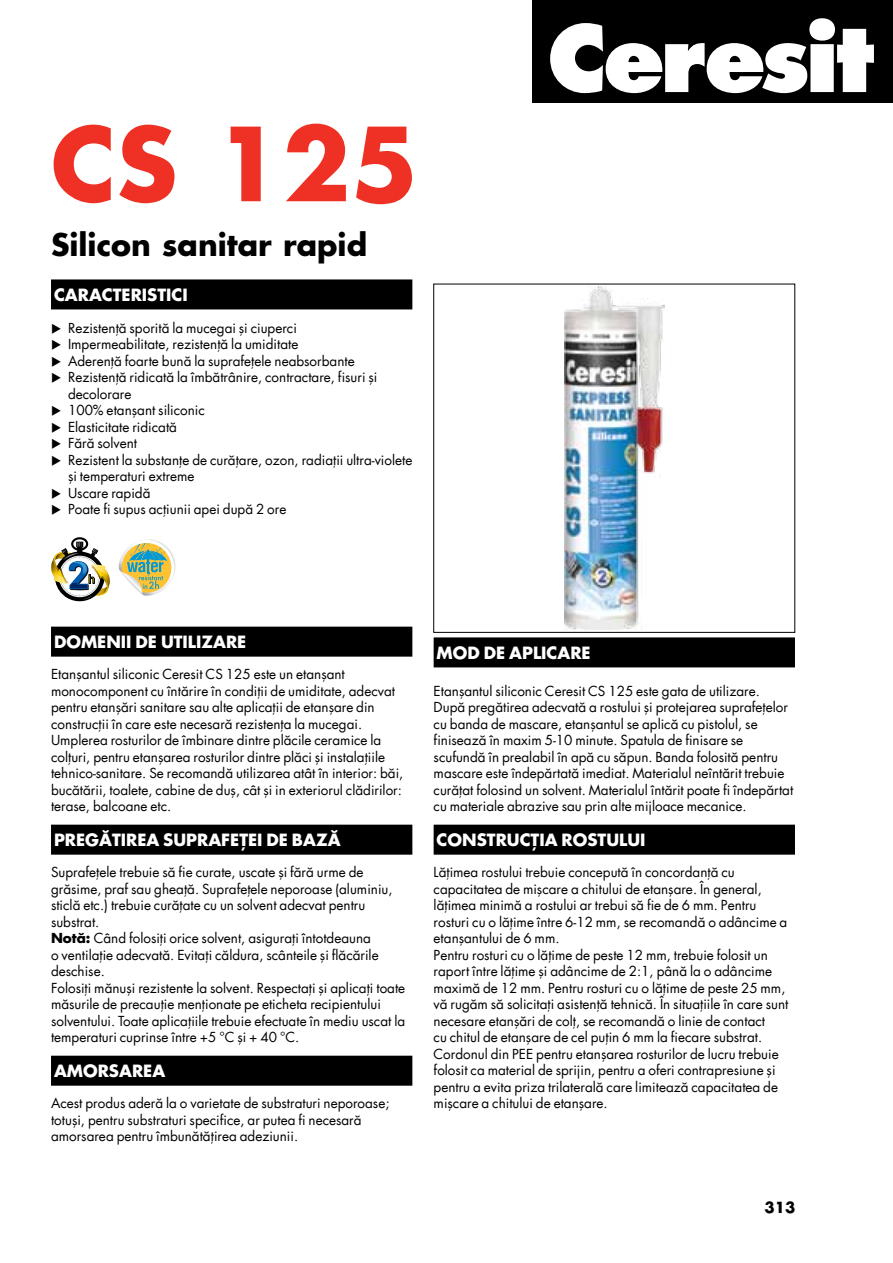
<style>
.page{position:relative;width:893px;height:1263px;background:#fff}
.page>*{position:absolute;margin:0;border:0;box-sizing:border-box;transform-origin:0 0}
.t1{font:700 99px "Futura Portos";color:#ee3124}
.t2{font:700 30px "Futura Portos";color:#000}
.t3{font:700 16.5px "Futura Std";color:#fff}
.t4{font:700 15px "Futura Std";color:#000}
.t5{font:13.5px/16.5px "Futura Std";color:#000}
.s1{font-weight:700}
</style>
<div class="page">
<div style="left:51px;top:279px;width:361px;height:30px;background:#000"></div>
<div style="left:51px;top:627px;width:361px;height:30px;background:#000"></div>
<div style="left:51px;top:825px;width:361px;height:30px;background:#000"></div>
<div style="left:51px;top:1056px;width:361px;height:30px;background:#000"></div>
<svg style="left:51px;top:537px;width:59px;height:65px"></svg>
<svg style="left:145px;top:539px;width:31px;height:35px"></svg>
<svg style="left:119px;top:540px;width:55px;height:56px"></svg>
<div style="left:434px;top:637px;width:361px;height:30px;background:#000"></div>
<div style="left:434px;top:825px;width:361px;height:30px;background:#000"></div>
<img style="left:564px;top:286px;width:100px;height:344px">
<div style="left:533px;top:0;width:360px;height:103px;background:#000"></div>
<svg style="left:550px;top:18px;width:324px;height:75px"></svg>
<h1 class="t1" style="left:51px;top:95px;width:369px">CS 125</h1>
<h2 class="t2" style="left:51px;top:223px;width:318px">Silicon sanitar rapid</h2>
<p class="t3" style="left:54px;top:284px;width:135px">CARACTERISTICI</p>
<p class="t5" style="left:68px;top:319px;width:346px">Rezistență sporită la mucegai și ciuperci<br>Impermeabilitate, rezistență la umiditate<br>Aderență foarte bună la suprafețele neabsorbante Rezistență ridicată la îmbătrânire, contractare, fisuri și decolorare<br>100% etanșant siliconic<br>Elasticitate ridicată<br>Fără solvent<br>Rezistent la substanțe de curățare, ozon, radiaţii ultra-violete şi temperaturi extreme<br>Uscare rapidă<br>Poate fi supus acțiunii apei după 2 ore</p>
<p class="t3" style="left:54px;top:631px;width:194px">DOMENII DE UTILIZARE</p>
<p class="t5" style="left:51px;top:666px;width:354px">Etanșantul siliconic Ceresit CS 125 este un etanșant monocomponent cu întărire în condiţii de umiditate, adecvat pentru etanșări sanitare sau alte aplicaţii de etanşare din construcţii în care este necesară rezistenţa la mucegai.<br>Umplerea rosturilor de îmbinare dintre plăcile ceramice la colțuri, pentru etanșarea rosturilor dintre plăci și instalațiile tehnico-sanitare. Se recomandă utilizarea atât în interior: băi, bucătării, toalete, cabine de duș, cât și in exteriorul clădirilor: terase, balcoane etc.</p>
<p class="t3" style="left:54px;top:829px;width:288px">PREGĂTIREA SUPRAFEȚEI DE BAZĂ</p>
<p class="t5" style="left:51px;top:864px;width:356px">Suprafeţele trebuie să fie curate, uscate şi fără urme de grăsime, praf sau gheaţă. Suprafeţele neporoase (aluminiu, sticlă etc.) trebuie curăţate cu un solvent adecvat pentru substrat.<br><span class="s1">NOTĂ:</span> Când folosiţi orice solvent, asiguraţi întotdeauna<br>o ventilaţie adecvată. Evitaţi căldura, scânteile şi flăcările deschise.<br>Folosiţi mănuşi rezistente la solvent. Respectaţi şi aplicaţi toate măsurile de precauţie menţionate pe eticheta recipientului solventului. Toate aplicațiile trebuie efectuate în mediu uscat la temperaturi cuprinse între +5 °C și + 40 °C.</p>
<p class="t3" style="left:54px;top:1060px;width:27px">AMORSAREA</p>
<p class="t5" style="left:51px;top:1095px;width:340px">Acest produs aderă la o varietate de substraturi neporoase; totuşi, pentru substraturi specifice, ar putea fi necesară amorsarea pentru îmbunătăţirea adeziunii.</p>
<p class="t3" style="left:437px;top:642px;width:107px">MOD DE APLICARE</p>
<p class="t5" style="left:434px;top:682px;width:361px">Etanșantul siliconic Ceresit CS 125 este gata de utilizare.<br>După pregătirea adecvată a rostului şi protejarea suprafețelor cu banda de mascare, etanșantul se aplică cu pistolul, se finisează în maxim 5-10 minute. Spatula de finisare se scufundă în prealabil în apă cu săpun. Banda folosită pentru mascare este îndepărtată imediat. Materialul neîntărit trebuie curățat folosind un solvent. Materialul întărit poate fi îndepărtat cu materiale abrazive sau prin alte mijloace mecanice.</p>
<p class="t3" style="left:437px;top:829px;width:210px">CONSTRUCȚIA ROSTULUI</p>
<p class="t5" style="left:434px;top:864px;width:356px">Lăţimea rostului trebuie concepută în concordanță cu capacitatea de mişcare a chitului de etanşare. În general, lăţimea minimă a rostului ar trebui să fie de 6 mm. Pentru rosturi cu o lăţime între 6-12 mm, se recomandă o adâncime a etanșantului de 6 mm.<br>Pentru rosturi cu o lăţime de peste 12 mm, trebuie folosit un raport între lăţime şi adâncime de 2:1, până la o adâncime maximă de 12 mm. Pentru rosturi cu o lățime de peste 25 mm, vă rugăm să solicitați asistență tehnică. În situaţiile în care sunt necesare etanșări de colţ, se recomandă o linie de contact<br>cu chitul de etanşare de cel puţin 6 mm la fiecare substrat.<br>Cordonul din PEE pentru etanşarea rosturilor de lucru trebuie folosit ca material de sprijin, pentru a oferi contrapresiune şi pentru a evita priza trilaterală care limitează capacitatea de mişcare a chitului de etanşare.</p>
<p class="t4" style="left:765px;top:1197px;width:32px">313</p>
</div>
